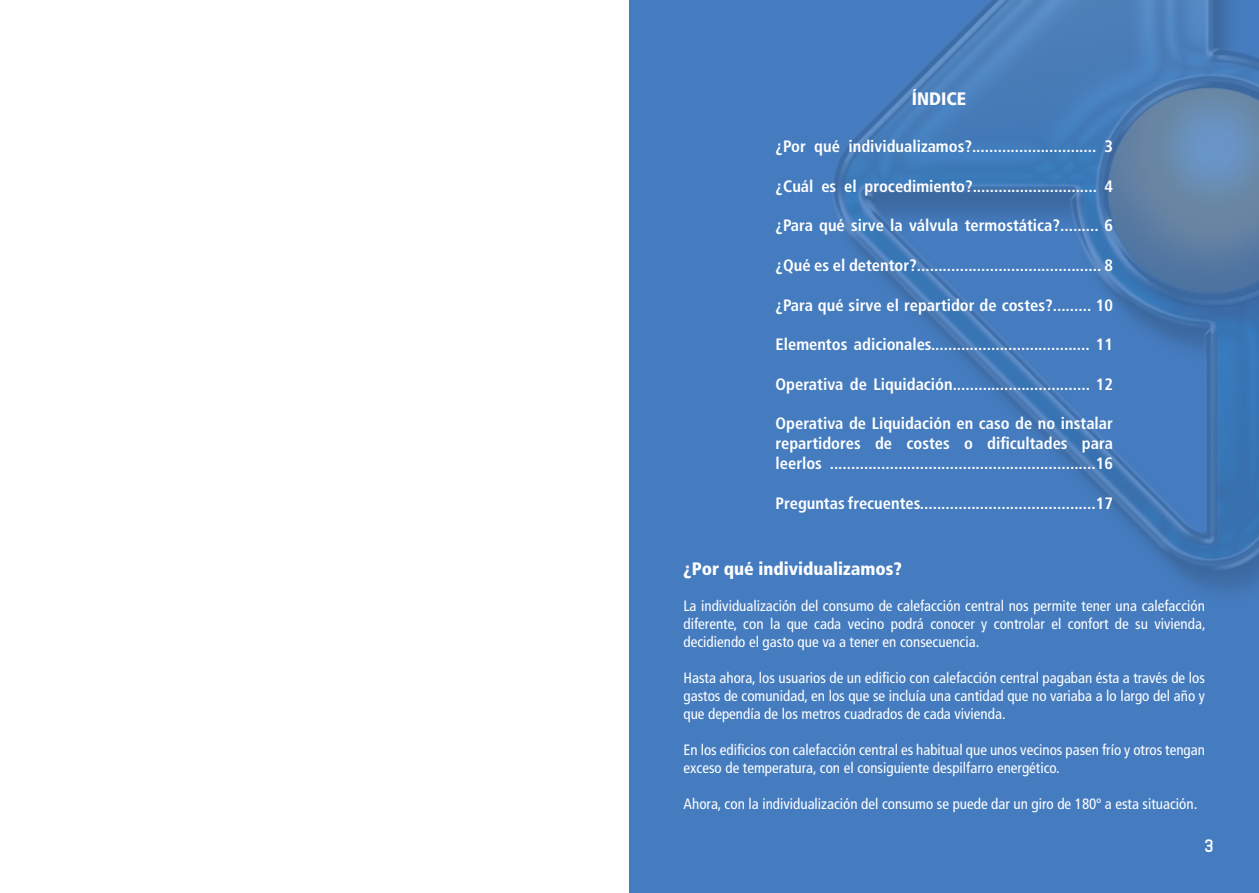
<style>
.page{position:relative;width:1259px;height:893px;background:#fff}
.page>*{position:absolute;margin:0;border:0;box-sizing:border-box;transform-origin:0 0}
.t1{font:900 condensed 18px "Frutiger LT Std";color:#fff}
.t2{font:18px "Tenby Five";color:#fff}
.t3{font:700 condensed 16.5px/19.8px "Frutiger LT Std";color:#fff;text-align:justify}
.t4{font:condensed 15px/18px "Frutiger LT Std";color:#fff;text-align:justify}
</style>
<div class="page">
<div style="left:629px;top:0;width:630px;height:893px;background:#457cbf"></div>
<img style="left:834px;top:0;width:425px;height:592px">
<p class="t1" style="left:912px;top:88px;width:56px">ÍNDICE</p>
<p class="t3" style="left:775px;top:137px;width:339px">¿Por qué individualizamos?............................. 3</p>
<p class="t3" style="left:775px;top:176px;width:339px">¿Cuál es el procedimiento?............................. 4</p>
<p class="t3" style="left:775px;top:216px;width:339px">¿Para qué sirve la válvula termostática?......... 6</p>
<p class="t3" style="left:775px;top:255px;width:339px">¿Qué es el detentor?........................................... 8</p>
<p class="t3" style="left:775px;top:295px;width:339px">¿Para qué sirve el repartidor de costes?......... 10</p>
<p class="t3" style="left:775px;top:335px;width:339px">Elementos adicionales..................................... 11</p>
<p class="t3" style="left:775px;top:374px;width:339px">Operativa de Liquidación................................ 12</p>
<p class="t3" style="left:775px;top:414px;width:339px">Operativa de Liquidación en caso de no instalar repartidores de costes o dificultades para leerlos ..............................................................16</p>
<p class="t3" style="left:775px;top:493px;width:339px">Preguntas frecuentes.........................................17</p>
<p class="t1" style="left:683px;top:558px;width:220px">¿Por qué individualizamos?</p>
<p class="t4" style="left:683px;top:597px;width:523px">La individualización del consumo de calefacción central nos permite tener una calefacción diferente, con la que cada vecino podrá conocer y controlar el confort de su vivienda, decidiendo el gasto que va a tener en consecuencia.</p>
<p class="t4" style="left:683px;top:669px;width:523px">Hasta ahora, los usuarios de un edificio con calefacción central pagaban ésta a través de los gastos de comunidad, en los que se incluía una cantidad que no variaba a lo largo del año y que dependía de los metros cuadrados de cada vivienda.</p>
<p class="t4" style="left:683px;top:741px;width:523px">En los edificios con calefacción central es habitual que unos vecinos pasen frío y otros tengan exceso de temperatura, con el consiguiente despilfarro energético.</p>
<p class="t4" style="left:683px;top:795px;width:515px">Ahora, con la individualización del consumo se puede dar un giro de 180º a esta situación.</p>
<p class="t2" style="left:1205px;top:835px;width:10px">3</p>
</div>
